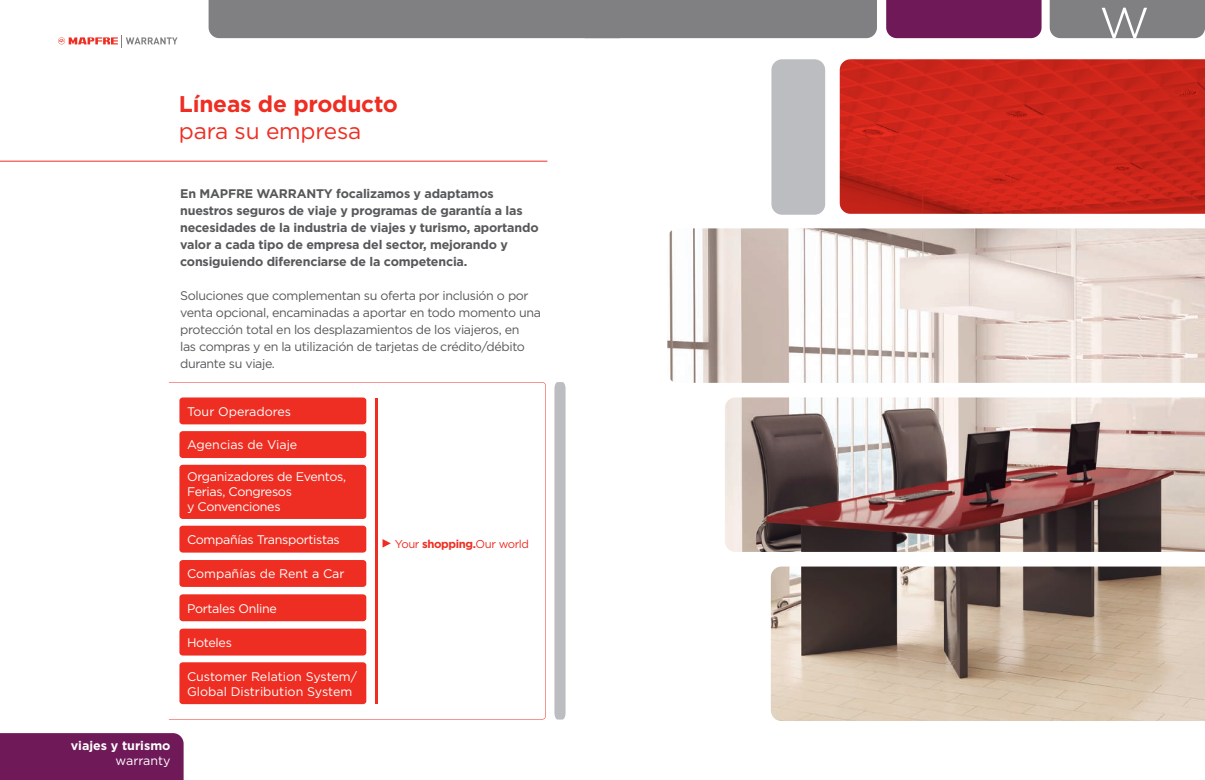
<style>
.page{position:relative;width:1205px;height:780px;background:#fff}
.page>*{position:absolute;margin:0;border:0;box-sizing:border-box;transform-origin:0 0}
.t1{font:300 59.62px "Gotham";color:#fff}
.t2{font:700 22.75px "Gotham";letter-spacing:-.01em;color:#ee2e22}
.t3{font:22.75px "Gotham";letter-spacing:-.01em;color:#ee2e22}
.t4{font:12.5px/15px "Gotham";letter-spacing:-.01em;color:#fff}
.t5{font:700 12.5px/17px "Gotham";letter-spacing:-.015em;color:#57585a}
.t6{font:12.5px/17px "Gotham";letter-spacing:-.03em;color:#57585a}
.t7{font:700 12.5px "Gotham";color:#fff}
.t8{font:11.38px "Gotham";letter-spacing:-.035em;color:#ee2e22}
.s1{font-weight:700}
</style>
<div class="page">
<div style="left:1049px;top:1px;width:155px;height:37px;background:#808083"></div>
<div style="left:886px;top:1px;width:155px;height:37px;background:#6f1959"></div>
<div style="left:0;top:733px;width:184px;height:47px;background:#6f1959"></div>
<div style="left:22px;top:739px;width:148px;height:28px;background:#6f1959"></div>
<div style="left:209px;top:1px;width:668px;height:37px;background:#808083"></div>
<svg style="left:58px;top:35px;width:120px;height:12px"></svg>
<hr style="left:0;top:161px;width:547px;height:1px;background:#ee2e22">
<svg style="left:169px;top:382px;width:377px;height:337px"></svg>
<div style="left:179px;top:397px;width:187px;height:27px;background:#ee2e22;border-radius:3px"></div>
<div style="left:179px;top:431px;width:187px;height:27px;background:#ee2e22;border-radius:3px"></div>
<div style="left:179px;top:464px;width:187px;height:55px;background:#ee2e22;border-radius:3px"></div>
<div style="left:179px;top:525px;width:187px;height:27px;background:#ee2e22;border-radius:3px"></div>
<div style="left:179px;top:560px;width:187px;height:27px;background:#ee2e22;border-radius:3px"></div>
<div style="left:179px;top:594px;width:187px;height:27px;background:#ee2e22;border-radius:3px"></div>
<div style="left:179px;top:628px;width:187px;height:27px;background:#ee2e22;border-radius:3px"></div>
<div style="left:179px;top:662px;width:187px;height:42px;background:#ee2e22;border-radius:3px"></div>
<svg style="left:554px;top:382px;width:11px;height:337px;background:#bebfc2"></svg>
<svg style="left:375px;top:398px;width:16px;height:305px"></svg>
<img style="left:667px;top:61px;width:537px;height:660px">
<div style="left:771px;top:59px;width:54px;height:156px;background:#bcbdc0;border-radius:11px"></div>
<svg style="left:840px;top:59px;width:364px;height:155px;background:#cb261b"></svg>
<h2 class="t2" style="left:179px;top:88px;width:221px">Líneas de producto</h2>
<h2 class="t3" style="left:179px;top:116px;width:184px">para su empresa</h2>
<p class="t5" style="left:180px;top:185px;width:360px">En MAPFRE WARRANTY focalizamos y adaptamos nuestros seguros de viaje y programas de garantía a las necesidades de la industria de viajes y turismo, aportando valor a cada tipo de empresa del sector, mejorando y consiguiendo diferenciarse de la competencia.</p>
<p class="t6" style="left:180px;top:287px;width:362px">Soluciones que complementan su oferta por inclusión o por venta opcional, encaminadas a aportar en todo momento una protección total en los desplazamientos de los viajeros, en<br>las compras y en la utilización de tarjetas de crédito/débito durante su viaje.</p>
<p class="t4" style="left:187px;top:403px;width:106px">Tour Operadores</p>
<p class="t4" style="left:187px;top:437px;width:137px">Entidades Financieras</p>
<p class="t4" style="left:187px;top:437px;width:112px">Agencias de Viaje</p>
<p class="t4" style="left:187px;top:469px;width:161px">Organizadores de Eventos,<br>Ferias, Congresos<br>y Convenciones</p>
<p class="t4" style="left:204px;top:531px;width:135px">ncesionarios Oficiales</p>
<p class="t4" style="left:187px;top:531px;width:154px">Compañías Transportistas</p>
<p class="t4" style="left:187px;top:566px;width:159px">Compañías de Rent a Car</p>
<p class="t4" style="left:187px;top:600px;width:91px">Portales Online</p>
<p class="t4" style="left:187px;top:634px;width:46px">Hoteles</p>
<p class="t4" style="left:187px;top:668px;width:172px">Customer Relation System/<br>Global Distribution System</p>
<p class="t8" style="left:395px;top:536px;width:136px">Your <span class="s1">shopping.</span>Our world</p>
<p class="t7" style="left:71px;top:737px;width:101px">viajes y turismo</p>
<p class="t4" style="left:116px;top:752px;width:56px">warranty</p>
<h1 class="t1" style="left:1098px;top:-21px;width:53px">w</h1>
</div>
